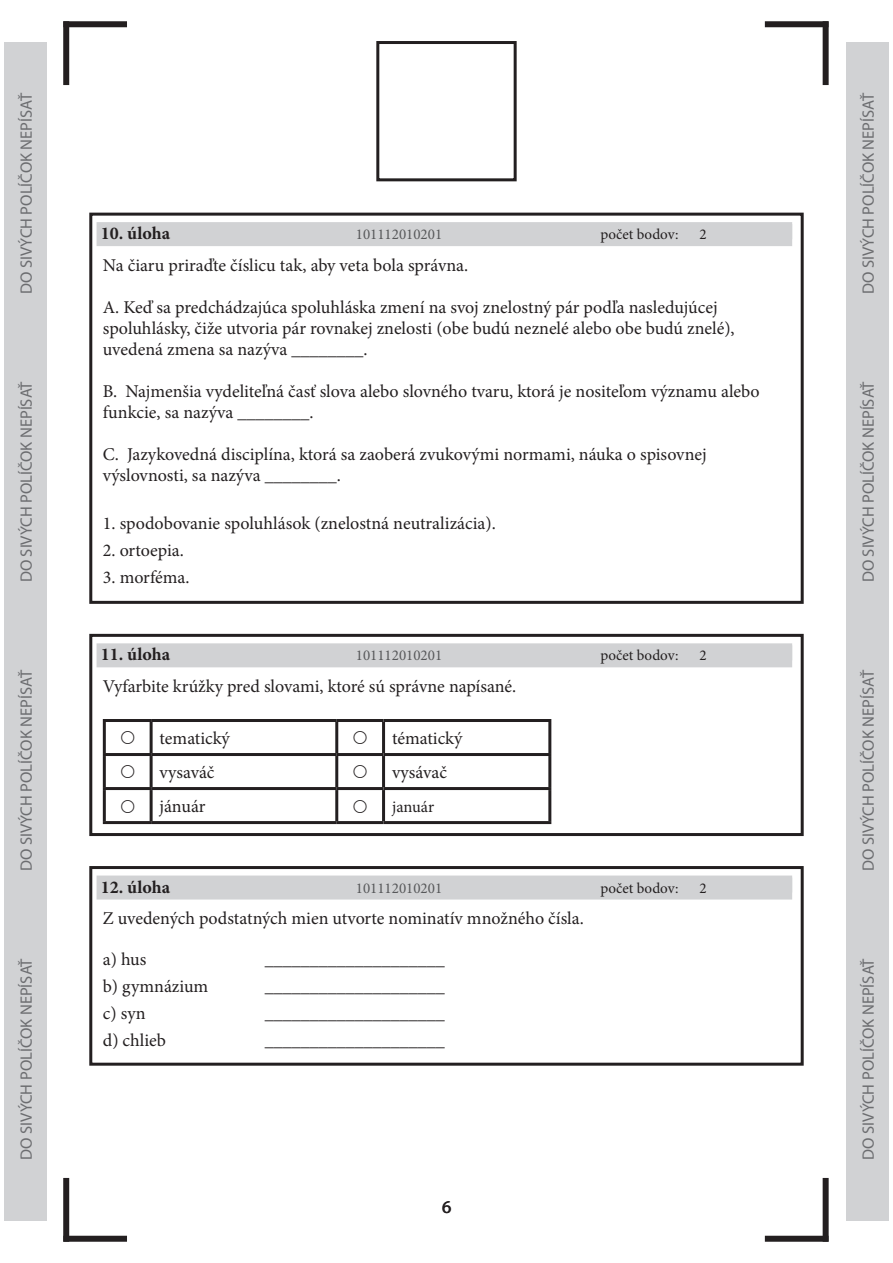
<style>
.page{position:relative;width:893px;height:1263px;background:#fff}
.page>*{position:absolute;margin:0;border:0;box-sizing:border-box;transform-origin:0 0}
.t1{font:18px/21px "Minion Pro";color:#231f20}
.t2{font:700 18px "Minion Pro";color:#231f20}
.t3{font:18px "Myriad Pro";color:#231f20}
.t4{font:16.5px "Myriad Pro";color:#6c6d70}
.t5{font:16.5px "Minion Pro";letter-spacing:-.01em;color:#231f20}
.t6{font:15px "Minion Pro";color:#57585a}
.t7{font:15px "Minion Pro";letter-spacing:.005em;color:#231f20}
</style>
<div class="page">
<div style="left:97px;top:222px;width:695px;height:24px;background:#d1d2d4"></div>
<div style="left:89px;top:213px;width:715px;height:391px;border:3px solid #231f20"></div>
<hr style="left:103px;top:719px;width:48px;height:3px;background:#231f20">
<hr style="left:103px;top:722px;width:3px;height:31px;background:#231f20">
<hr style="left:151px;top:719px;width:186px;height:3px;background:#231f20">
<hr style="left:150px;top:722px;width:3px;height:31px;background:#231f20">
<hr style="left:337px;top:719px;width:47px;height:3px;background:#231f20">
<hr style="left:335px;top:722px;width:3px;height:31px;background:#231f20">
<hr style="left:384px;top:719px;width:167px;height:3px;background:#231f20">
<hr style="left:382px;top:722px;width:3px;height:31px;background:#231f20">
<hr style="left:548px;top:722px;width:3px;height:31px;background:#231f20">
<hr style="left:103px;top:753px;width:48px;height:3px;background:#231f20">
<hr style="left:103px;top:756px;width:3px;height:31px;background:#231f20">
<hr style="left:151px;top:753px;width:186px;height:3px;background:#231f20">
<hr style="left:150px;top:756px;width:3px;height:31px;background:#231f20">
<hr style="left:337px;top:753px;width:47px;height:3px;background:#231f20">
<hr style="left:335px;top:756px;width:3px;height:31px;background:#231f20">
<hr style="left:384px;top:753px;width:167px;height:3px;background:#231f20">
<hr style="left:382px;top:756px;width:3px;height:31px;background:#231f20">
<hr style="left:548px;top:756px;width:3px;height:31px;background:#231f20">
<hr style="left:103px;top:787px;width:48px;height:3px;background:#231f20">
<hr style="left:103px;top:790px;width:3px;height:31px;background:#231f20">
<hr style="left:151px;top:787px;width:186px;height:3px;background:#231f20">
<hr style="left:150px;top:790px;width:3px;height:31px;background:#231f20">
<hr style="left:337px;top:787px;width:47px;height:3px;background:#231f20">
<hr style="left:335px;top:790px;width:3px;height:31px;background:#231f20">
<hr style="left:384px;top:787px;width:167px;height:3px;background:#231f20">
<hr style="left:382px;top:790px;width:3px;height:31px;background:#231f20">
<hr style="left:548px;top:790px;width:3px;height:31px;background:#231f20">
<hr style="left:103px;top:821px;width:48px;height:3px;background:#231f20">
<hr style="left:151px;top:821px;width:186px;height:3px;background:#231f20">
<hr style="left:337px;top:821px;width:47px;height:3px;background:#231f20">
<hr style="left:384px;top:821px;width:167px;height:3px;background:#231f20">
<div style="left:97px;top:643px;width:695px;height:24px;background:#d1d2d4"></div>
<div style="left:89px;top:634px;width:715px;height:202px;border:3px solid #231f20"></div>
<div style="left:97px;top:875px;width:695px;height:24px;background:#d1d2d4"></div>
<div style="left:89px;top:866px;width:715px;height:200px;border:3px solid #231f20"></div>
<div style="left:63px;top:21px;width:64px;height:6px;background:#231f20"></div>
<div style="left:63px;top:21px;width:6px;height:64px;background:#231f20"></div>
<div style="left:765px;top:21px;width:63px;height:6px;background:#231f20"></div>
<div style="left:823px;top:21px;width:6px;height:64px;background:#231f20"></div>
<div style="left:63px;top:1236px;width:64px;height:6px;background:#231f20"></div>
<div style="left:63px;top:1178px;width:6px;height:64px;background:#231f20"></div>
<div style="left:765px;top:1236px;width:63px;height:6px;background:#231f20"></div>
<div style="left:823px;top:1178px;width:6px;height:64px;background:#231f20"></div>
<div style="left:4px;top:43px;width:43px;height:1167px;background:#d1d2d4"></div>
<div style="left:846px;top:43px;width:43px;height:1167px;background:#d1d2d4"></div>
<div style="left:376px;top:41px;width:141px;height:140px;border:3px solid #231f20"></div>
<p class="t4" style="left:16px;top:294px;width:203px;rotate:-90deg">DO SIVÝCH POLÍČOK NEPÍSAŤ</p>
<p class="t4" style="left:16px;top:582px;width:203px;rotate:-90deg">DO SIVÝCH POLÍČOK NEPÍSAŤ</p>
<p class="t4" style="left:16px;top:871px;width:203px;rotate:-90deg">DO SIVÝCH POLÍČOK NEPÍSAŤ</p>
<p class="t4" style="left:16px;top:1159px;width:203px;rotate:-90deg">DO SIVÝCH POLÍČOK NEPÍSAŤ</p>
<p class="t2" style="left:101px;top:221px;width:71px">10. úloha</p>
<p class="t6" style="left:356px;top:224px;width:88px">101112010201</p>
<p class="t7" style="left:600px;top:224px;width:80px">počet bodov:</p>
<p class="t7" style="left:699px;top:224px;width:9px">2</p>
<p class="t1" style="left:103px;top:255px;width:367px">Na čiaru priraďte číslicu tak, aby veta bola správna.</p>
<p class="t1" style="left:103px;top:297px;width:633px">А. Keď sa predchádzajúca spoluhláska zmení na svoj znelostný pár podľa nasledujúcej spoluhlásky, čiže utvoria pár rovnakej znelosti (obe budú neznelé alebo obe budú znelé), uvedená zmena sa nazýva ________.</p>
<p class="t1" style="left:103px;top:381px;width:658px">B. Najmenšia vydeliteľná časť slova alebo slovného tvaru, ktorá je nositeľom významu alebo funkcie, sa nazýva ________.</p>
<p class="t1" style="left:103px;top:444px;width:605px">C. Jazykovedná disciplína, ktorá sa zaoberá zvukovými normami, náuka o spisovnej výslovnosti, sa nazýva ________.</p>
<p class="t1" style="left:103px;top:513px;width:395px">1. spodobovanie spoluhlások (znelostná neutralizácia).</p>
<p class="t1" style="left:103px;top:540px;width:83px">2. ortoepia.</p>
<p class="t1" style="left:103px;top:567px;width:88px">3. morféma.</p>
<p class="t2" style="left:101px;top:642px;width:71px">11. úloha</p>
<p class="t6" style="left:356px;top:645px;width:88px">101112010201</p>
<p class="t7" style="left:600px;top:645px;width:80px">počet bodov:</p>
<p class="t7" style="left:699px;top:645px;width:9px">2</p>
<p class="t1" style="left:103px;top:676px;width:415px">Vyfarbite krúžky pred slovami, ktoré sú správne napísané.</p>
<p class="t1" style="left:160px;top:728px;width:72px">tematický</p>
<p class="t1" style="left:392px;top:728px;width:72px">tématický</p>
<p class="t1" style="left:160px;top:762px;width:56px">vysaváč</p>
<p class="t1" style="left:392px;top:762px;width:56px">vysávač</p>
<p class="t1" style="left:160px;top:796px;width:47px">jánuár</p>
<p class="t5" style="left:392px;top:795px;width:44px">január</p>
<p class="t2" style="left:101px;top:874px;width:71px">12. úloha</p>
<p class="t6" style="left:356px;top:878px;width:88px">101112010201</p>
<p class="t7" style="left:600px;top:878px;width:80px">počet bodov:</p>
<p class="t7" style="left:699px;top:878px;width:9px">2</p>
<p class="t1" style="left:103px;top:908px;width:482px">Z uvedených podstatných mien utvorte nominatív množného čísla.</p>
<p class="t1" style="left:103px;top:949px;width:45px">a) hus</p>
<p class="t1" style="left:265px;top:949px;width:181px">____________________</p>
<p class="t1" style="left:103px;top:976px;width:107px">b) gymnázium</p>
<p class="t1" style="left:265px;top:976px;width:181px">____________________</p>
<p class="t1" style="left:103px;top:1003px;width:44px">c) syn</p>
<p class="t1" style="left:265px;top:1003px;width:181px">____________________</p>
<p class="t1" style="left:103px;top:1030px;width:65px">d) chlieb</p>
<p class="t1" style="left:265px;top:1030px;width:181px">____________________</p>
<p class="t3" style="left:442px;top:1195px;width:11px">6</p>
<p class="t4" style="left:858px;top:294px;width:203px;rotate:-90deg">DO SIVÝCH POLÍČOK NEPÍSAŤ</p>
<p class="t4" style="left:858px;top:582px;width:203px;rotate:-90deg">DO SIVÝCH POLÍČOK NEPÍSAŤ</p>
<p class="t4" style="left:858px;top:871px;width:203px;rotate:-90deg">DO SIVÝCH POLÍČOK NEPÍSAŤ</p>
<p class="t4" style="left:858px;top:1159px;width:203px;rotate:-90deg">DO SIVÝCH POLÍČOK NEPÍSAŤ</p>
</div>
